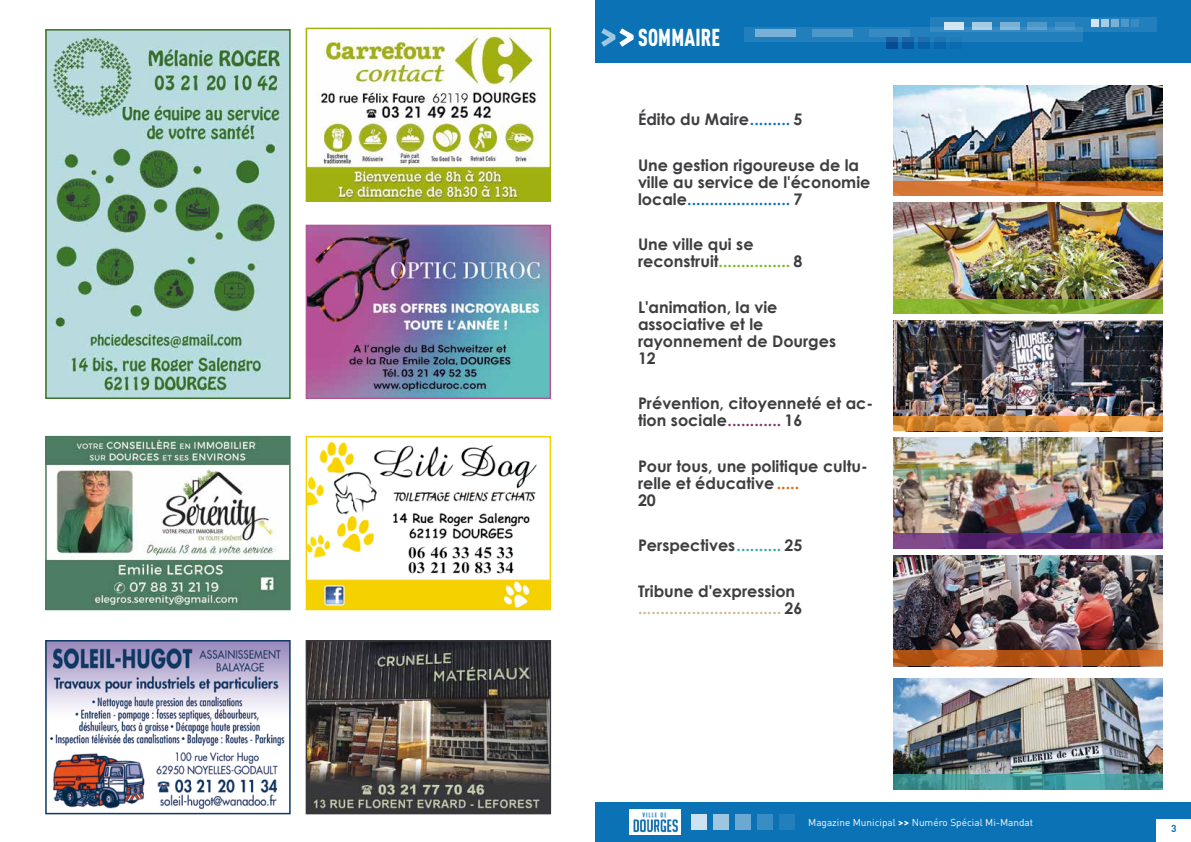
<style>
.page{position:relative;width:1191px;height:842px;background:#fff}
.page>*{position:absolute;margin:0;border:0;box-sizing:border-box;transform-origin:0 0}
.t1{font:900 condensed 24.1px "DIN Pro";letter-spacing:.01em;color:#fff;scale:.86 1}
.t2{font:700 16px/17px "Century Gothic";color:#3e3d40}
.t3{font:700 16px/17px "Century Gothic";color:#cbbb9d}
.t4{font:10px "DIN Pro";color:#fff}
.t5{font:700 10px "DIN Pro";color:#0b72b5}
.s1{color:#0b72b5}
.s2{color:#7ab51d}
.s3{color:#833667}
.s4{color:#e2650c}
.s5{color:#39a5a5}
.s6{color:#3e3d40}
.s7{font-weight:700}
</style>
<div class="page">
<img style="left:893px;top:85px;width:269px;height:96px">
<img style="left:893px;top:555px;width:269px;height:96px">
<img style="left:893px;top:679px;width:269px;height:95px">
<img style="left:893px;top:438px;width:269px;height:95px">
<img style="left:893px;top:320px;width:269px;height:97px">
<img style="left:893px;top:203px;width:269px;height:96px">
<svg style="left:893px;top:181px;width:269px;height:15px;background:#d5742c"></svg>
<svg style="left:893px;top:299px;width:269px;height:14px;background:#7ba529"></svg>
<svg style="left:893px;top:417px;width:269px;height:14px;background:#db913f"></svg>
<svg style="left:893px;top:533px;width:269px;height:16px;background:#643079"></svg>
<svg style="left:893px;top:651px;width:269px;height:15px;background:#be5f1e"></svg>
<svg style="left:893px;top:774px;width:269px;height:16px;background:#459b9c"></svg>
<div style="left:595px;top:802px;width:596px;height:40px;background:#0b72b5"></div>
<div style="left:779px;top:814px;width:15px;height:16px;background:#227fbc"></div>
<div style="left:757px;top:814px;width:15px;height:16px;background:#3a8dc3"></div>
<div style="left:735px;top:814px;width:15px;height:16px;background:#6ba9d2"></div>
<div style="left:713px;top:814px;width:15px;height:16px;background:#9dc6e1"></div>
<div style="left:691px;top:814px;width:16px;height:16px;background:#cee2f0"></div>
<div style="left:595px;top:0;width:596px;height:62px;background:#0b72b5"></div>
<svg style="left:934px;top:41px;width:11px;height:8px"></svg>
<svg style="left:918px;top:41px;width:11px;height:8px"></svg>
<svg style="left:902px;top:41px;width:11px;height:8px"></svg>
<svg style="left:886px;top:41px;width:11px;height:8px"></svg>
<svg style="left:744px;top:27px;width:339px;height:14px;background:#247fbb"></svg>
<svg style="left:930px;top:17px;width:227px;height:14px;background:#2c85bf"></svg>
<div style="left:1131px;top:20px;width:7px;height:7px;background:#378bc2"></div>
<div style="left:1121px;top:20px;width:7px;height:7px;background:#4d98c9"></div>
<div style="left:1111px;top:20px;width:7px;height:7px;background:#79b1d6"></div>
<div style="left:1101px;top:20px;width:7px;height:7px;background:#a6cbe4"></div>
<div style="left:1091px;top:20px;width:7px;height:7px;background:#d2e5f1"></div>
<svg style="left:1055px;top:23px;width:19px;height:7px"></svg>
<svg style="left:1027px;top:23px;width:20px;height:7px"></svg>
<svg style="left:999px;top:23px;width:20px;height:7px"></svg>
<div style="left:972px;top:23px;width:19px;height:7px;background:#a6cbe4"></div>
<div style="left:944px;top:23px;width:20px;height:7px;background:#d2e5f1"></div>
<div style="left:869px;top:30px;width:41px;height:7px;background:#378bc2"></div>
<div style="left:812px;top:30px;width:41px;height:7px;background:#4d98c9"></div>
<div style="left:755px;top:30px;width:41px;height:7px;background:#79b1d6"></div>
<svg style="left:601px;top:28px;width:33px;height:19px"></svg>
<div style="left:1157px;top:819px;width:34px;height:23px;background:#fff"></div>
<img style="left:629px;top:809px;width:51px;height:26px">
<img style="left:309px;top:31px;width:239px;height:168px">
<div style="left:306px;top:28px;width:245px;height:174px;border:2px solid #a2b010"></div>
<img style="left:309px;top:643px;width:239px;height:168px">
<div style="left:306px;top:640px;width:245px;height:174px;border:2px solid #38383c"></div>
<img style="left:48px;top:439px;width:240px;height:168px">
<div style="left:45px;top:436px;width:246px;height:174px;border:2px solid #4a7b61"></div>
<img style="left:309px;top:441px;width:239px;height:166px">
<div style="left:306px;top:436px;width:245px;height:174px;border:2px solid #f5d000"></div>
<img style="left:309px;top:228px;width:239px;height:168px">
<div style="left:306px;top:225px;width:245px;height:174px;border:2px solid #b45597"></div>
<img style="left:48px;top:32px;width:240px;height:364px">
<div style="left:45px;top:29px;width:246px;height:370px;border:2px solid #3c7329"></div>
<img style="left:48px;top:643px;width:240px;height:166px">
<div style="left:45px;top:640px;width:246px;height:174px;border:2px solid #0f3963"></div>
<h1 class="t1" style="left:638px;top:19px;width:97px">SOMMAIRE</h1>
<p class="t2" style="left:638px;top:111px;width:166px">Édito du Maire<span class="s1">.........</span> 5</p>
<p class="t2" style="left:638px;top:156px;width:234px">Une gestion rigoureuse de la ville au service de l'économie locale<span class="s1">.......................</span> 7</p>
<p class="t2" style="left:638px;top:236px;width:166px">Une ville qui se reconstruit<span class="s2">................</span> 8</p>
<p class="t2" style="left:638px;top:298px;width:200px">L'animation, la vie associative et le rayonnement de Dourges<br>12</p>
<p class="t2" style="left:638px;top:395px;width:237px">Prévention, citoyenneté et ac&shy;tion sociale<span class="s3">............</span> 16</p>
<p class="t2" style="left:638px;top:457px;width:231px">Pour tous, une politique cultu&shy;relle et éducative<span class="s4">.....<br></span>20</p>
<p class="t2" style="left:638px;top:537px;width:166px">Perspectives<span class="s5">..........</span> 25</p>
<p class="t3" style="left:638px;top:582px;width:166px"><span class="s6">Tribune d'expression </span>................................ <span class="s6">26</span></p>
<p class="t4" style="left:808px;top:814px;width:226px">Magazine Municipal <span class="s7">&gt;&gt;</span> Numéro Spécial Mi-Mandat</p>
<p class="t5" style="left:1171px;top:820px;width:7px">3</p>
</div>
